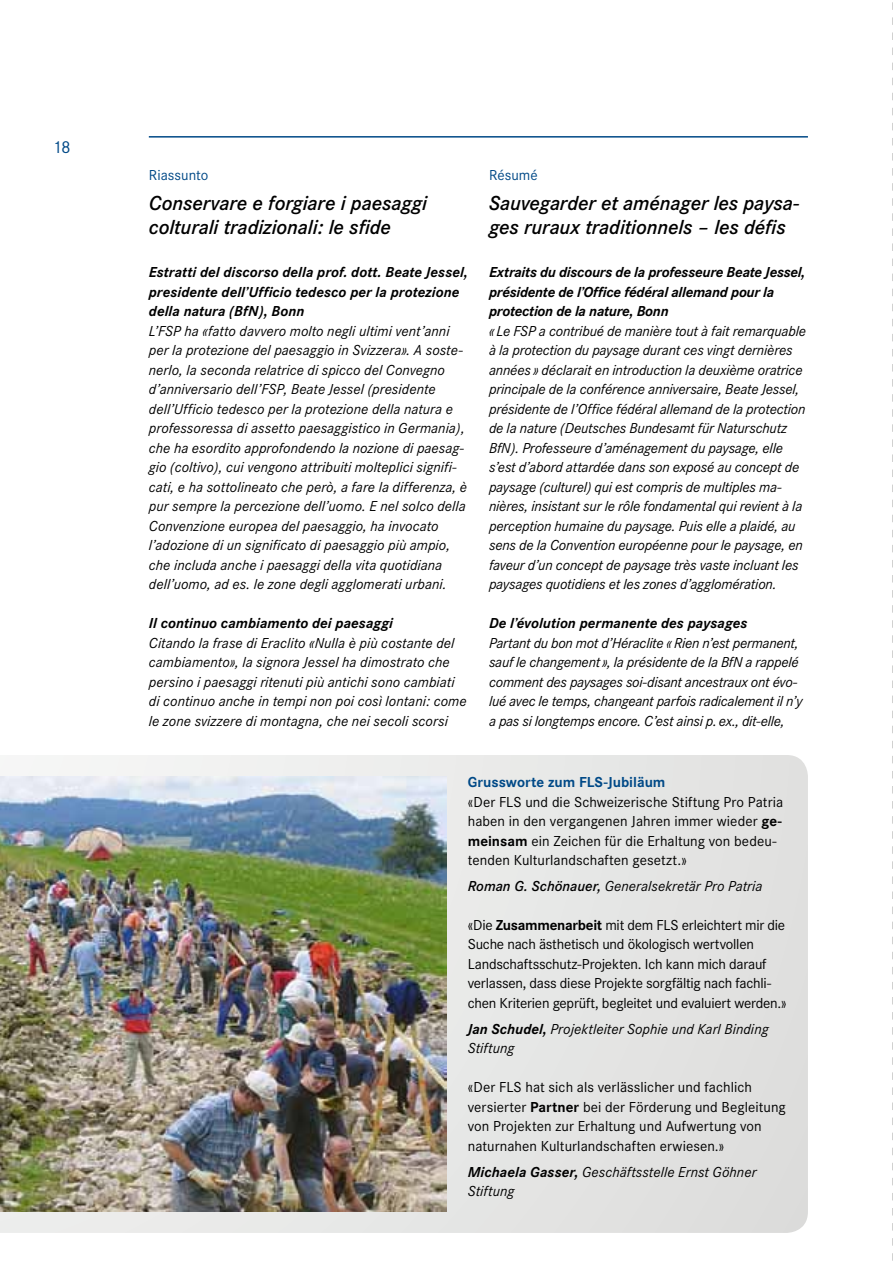
<style>
.page{position:relative;width:893px;height:1263px;background:#fff}
.page>*{position:absolute;margin:0;border:0;box-sizing:border-box;transform-origin:0 0}
.t1{font:italic 600 21px/24px "Corporate S";letter-spacing:-.005em;color:#000}
.t2{font:18px "Corporate S";color:#004987}
.t3{font:italic 15px/19.5px "Corporate S";letter-spacing:-.005em;color:#000}
.t4{font:15px/19.5px "Corporate S";color:#000}
.t5{font:italic 700 15px/19.5px "Corporate S";color:#000}
.t6{font:700 15px "Corporate S";color:#004987}
.t7{font:15px "Corporate S";letter-spacing:.005em;color:#004987}
.s1{font-weight:700}
.s2{font-weight:600}
</style>
<div class="page">
<div style="left:0;top:755px;width:808px;height:478px;background:#e4e4e3"></div>
<img style="left:0;top:776px;width:446px;height:436px">
<hr style="left:149px;top:136px;width:659px;height:2px;background:#004987">
<svg style="left:892px;top:2px;width:1px;height:1259px"></svg>
<p class="t2" style="left:53px;top:137px;width:20px">18</p>
<p class="t7" style="left:149px;top:166px;width:61px">Riassunto</p>
<h1 class="t1" style="left:149px;top:191px;width:280px">Conservare e forgiare i paesaggi colturali tradizionali: le sfide</h1>
<p class="t5" style="left:149px;top:263px;width:320px">Estratti del discorso della prof. dott. Beate Jessel, presidente dell’Ufficio tedesco per la protezione della natura (BfN), Bonn</p>
<p class="t3" style="left:149px;top:321px;width:320px">L’FSP ha «fatto davvero molto negli ultimi vent’anni per la protezione del paesaggio in Svizzera». A soste&shy;nerlo, la seconda relatrice di spicco del Convegno d’anniversario dell’FSP, Beate Jessel (presidente dell’Ufficio tedesco per la protezione della natura e professoressa di assetto paesaggistico in Germania), che ha esordito approfondendo la nozione di paesag&shy;gio (coltivo), cui vengono attribuiti molteplici signifi&shy;cati, e ha sottolineato che però, a fare la differenza, è pur sempre la percezione dell’uomo. E nel solco della Convenzione europea del paesaggio, ha invocato l’adozione di un significato di paesaggio più ampio, che includa anche i paesaggi della vita quotidiana dell’uomo, ad es. le zone degli agglomerati urbani.</p>
<p class="t5" style="left:149px;top:614px;width:246px">Il continuo cambiamento dei paesaggi</p>
<p class="t3" style="left:149px;top:633px;width:319px">Citando la frase di Eraclito «Nulla è più costante del cambiamento», la signora Jessel ha dimostrato che persino i paesaggi ritenuti più antichi sono cambiati di continuo anche in tempi non poi così lontani: come le zone svizzere di montagna, che nei secoli scorsi</p>
<p class="t7" style="left:489px;top:166px;width:50px">Résumé</p>
<h1 class="t1" style="left:489px;top:191px;width:312px">Sauvegarder et aménager les paysa&shy;ges ruraux traditionnels – les défis</h1>
<p class="t5" style="left:489px;top:263px;width:318px">Extraits du discours de la professeure Beate Jessel, présidente de l’Office fédéral allemand pour la protection de la nature, Bonn</p>
<p class="t3" style="left:489px;top:321px;width:319px">« Le FSP a contribué de manière tout à fait remarquable à la protection du paysage durant ces vingt dernières années » déclarait en introduction la deuxième oratrice principale de la conférence anniversaire, Beate Jessel, présidente de l’Office fédéral allemand de la protection de la nature (Deutsches Bundesamt für Naturschutz BfN). Professeure d’aménagement du paysage, elle s’est d’abord attardée dans son exposé au concept de paysage (culturel) qui est compris de multiples ma&shy;nières, insistant sur le rôle fondamental qui revient à la perception humaine du paysage. Puis elle a plaidé, au sens de la Convention européenne pour le paysage, en faveur d’un concept de paysage très vaste incluant les paysages quotidiens et les zones d’agglomération.</p>
<p class="t5" style="left:489px;top:614px;width:260px">De l’évolution permanente des paysages</p>
<p class="t3" style="left:489px;top:633px;width:315px">Partant du bon mot d’Héraclite «Rien n’est permanent, sauf le changement», la présidente de la BfN a rappelé comment des paysages soi-disant ancestraux ont évo&shy;lué avec le temps, changeant parfois radicalement il n’y a pas si longtemps encore. C’est ainsi p. ex., dit-elle,</p>
<p class="t6" style="left:468px;top:773px;width:199px">Grussworte zum FLS-Jubiläum</p>
<p class="t4" style="left:468px;top:792px;width:317px">«Der FLS und die Schweizerische Stiftung Pro Patria haben in den vergangenen Jahren immer wieder <span class="s1">ge&shy;meinsam</span> ein Zeichen für die Erhaltung von bedeu&shy;tenden Kulturlandschaften gesetzt.»</p>
<p class="t3" style="left:468px;top:876px;width:296px"><span class="s2">Roman G. Schönauer,</span> Generalsekretär Pro Patria</p>
<p class="t4" style="left:468px;top:915px;width:320px">«Die <span class="s1">Zusammenarbeit</span> mit dem FLS erleichtert mir die Suche nach ästhetisch und ökologisch wertvollen Landschaftsschutz-Projekten. Ich kann mich darauf verlassen, dass diese Projekte sorgfältig nach fachli&shy;chen Kriterien geprüft, begleitet und evaluiert werden.»</p>
<p class="t3" style="left:468px;top:1019px;width:302px"><span class="s1">Jan Schudel,</span> Projektleiter Sophie und Karl Binding<br>Stiftung</p>
<p class="t4" style="left:468px;top:1078px;width:319px">«Der FLS hat sich als verlässlicher und fachlich versierter <span class="s1">Partner</span> bei der Förderung und Begleitung von Projekten zur Erhaltung und Aufwertung von naturnahen Kulturlandschaften erwiesen.»</p>
<p class="t3" style="left:468px;top:1162px;width:290px"><span class="s1">Michaela Gasser,</span> Geschäftsstelle Ernst Göhner<br>Stiftung</p>
</div>
